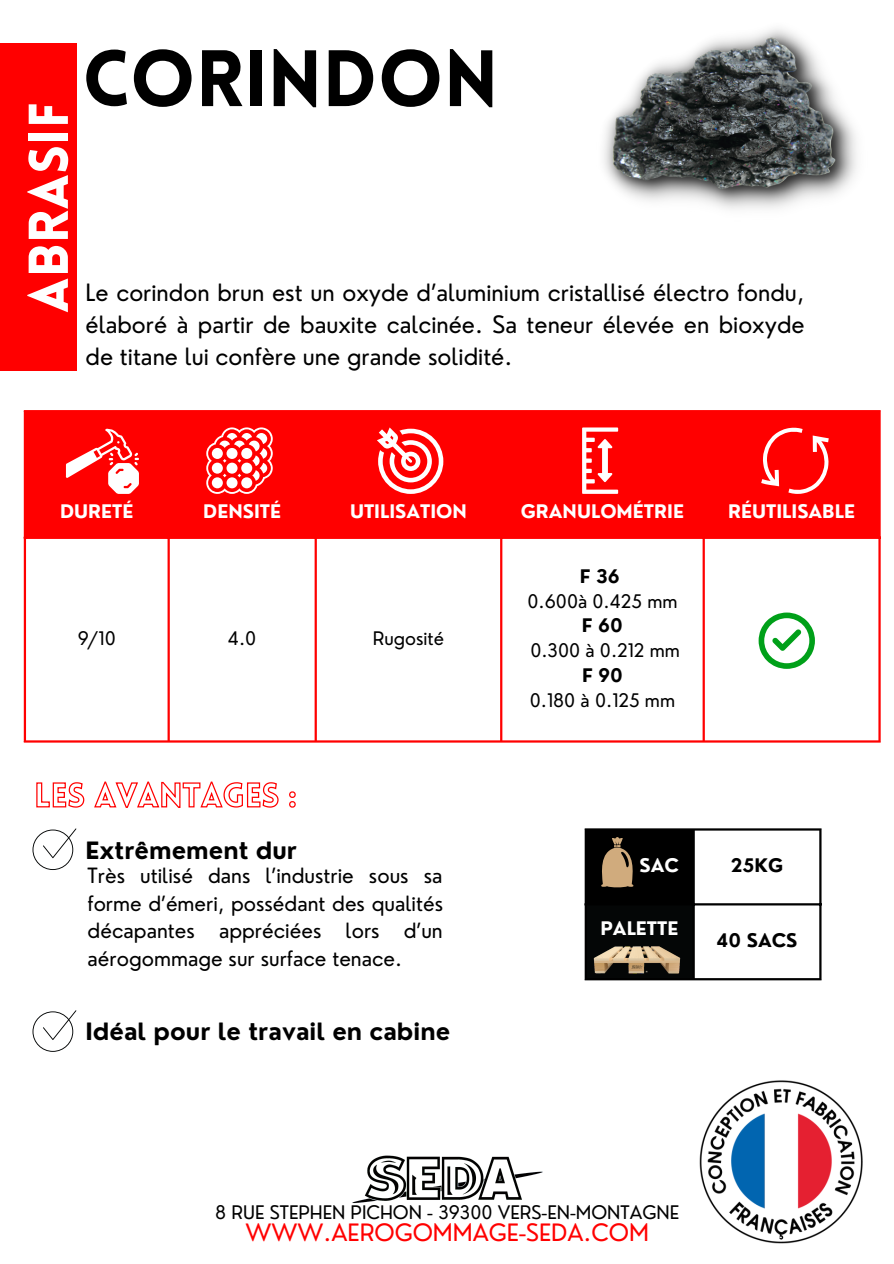
<style>
.page{position:relative;width:894px;height:1264px;background:#fff}
.page>*{position:absolute;margin:0;border:0;box-sizing:border-box;transform-origin:0 0}
.t1{font:900 78.15px "Lovelo";color:#000}
.t2{font:900 54.75px "Lovelo";color:#fff}
.t3{font:23.4px "Nourd";color:#f00}
.t4{font:23.25px/32px "Nourd";color:#000;text-align:justify}
.t5{font:700 23.25px "Nourd";color:#000}
.t6{font:20.55px/27.8px "Nourd";color:#000;text-align:justify}
.t7{font:18.3px "Nourd";color:#000}
.t8{font:700 18.3px "Nourd";color:#fff}
.t9{font:700 18.3px "Nourd";color:#000}
</style>
<div class="page">
<div style="left:0;top:43px;width:77px;height:328px;background:#f00"></div>
<img style="left:699px;top:1080px;width:164px;height:164px">
<img style="left:352px;top:1155px;width:191px;height:48px">
<img style="left:604px;top:28px;width:253px;height:181px">
<div style="left:26px;top:412px;width:852px;height:124px;background:#f00"></div>
<hr style="left:24px;top:412px;width:2px;height:328px;background:#f00">
<hr style="left:167px;top:412px;width:3px;height:328px;background:#f00">
<hr style="left:314px;top:412px;width:3px;height:328px;background:#f00">
<hr style="left:500px;top:412px;width:2px;height:328px;background:#f00">
<hr style="left:702px;top:412px;width:2px;height:328px;background:#f00">
<hr style="left:878px;top:412px;width:2px;height:328px;background:#f00">
<hr style="left:24px;top:410px;width:856px;height:2px;background:#f00">
<hr style="left:24px;top:536px;width:856px;height:3px;background:#f00">
<hr style="left:24px;top:740px;width:856px;height:2px;background:#f00">
<svg style="left:66px;top:427px;width:73px;height:67px"></svg>
<svg style="left:206px;top:427px;width:67px;height:67px"></svg>
<div style="left:212px;top:448px;width:11px;height:11px;background:#fff;border-radius:50%"></div>
<svg style="left:219px;top:440px;width:11px;height:8px"></svg>
<div style="left:212px;top:477px;width:11px;height:11px;background:#fff;border-radius:50%"></div>
<div style="left:212px;top:462px;width:11px;height:11px;background:#fff;border-radius:50%"></div>
<svg style="left:377px;top:427px;width:66px;height:67px"></svg>
<svg style="left:582px;top:427px;width:36px;height:67px"></svg>
<svg style="left:761px;top:427px;width:67px;height:67px"></svg>
<svg style="left:758px;top:612px;width:56px;height:57px"></svg>
<svg style="left:32px;top:828px;width:44px;height:42px"></svg>
<svg style="left:36px;top:781px;width:260px;height:27px"></svg>
<svg style="left:32px;top:1010px;width:44px;height:41px"></svg>
<div style="left:585px;top:829px;width:108px;height:75px;background:#000"></div>
<div style="left:585px;top:904px;width:108px;height:75px;background:#040606"></div>
<hr style="left:584px;top:830px;width:2px;height:148px;background:#000">
<hr style="left:692px;top:830px;width:2px;height:148px;background:#000">
<hr style="left:819px;top:830px;width:2px;height:148px;background:#000">
<hr style="left:584px;top:828px;width:237px;height:2px;background:#000">
<hr style="left:584px;top:903px;width:237px;height:2px;background:#000">
<hr style="left:584px;top:978px;width:237px;height:2px;background:#000">
<svg style="left:601px;top:837px;width:32px;height:50px"></svg>
<img style="left:584px;top:934px;width:99px;height:47px">
<svg style="left:631px;top:965px;width:11px;height:3px"></svg>
<p class="t2" style="left:27px;top:313px;width:212px;rotate:-90deg">ABRASIF</p>
<p class="t1" style="left:82px;top:47px;width:417px">CORINDON</p>
<p class="t4" style="left:85px;top:276px;width:720px">Le corindon brun est un oxyde d’aluminium cristallisé électro fondu, élaboré à partir de bauxite calcinée. Sa teneur élevée en bioxyde de titane lui confère une grande solidité.</p>
<p class="t8" style="left:60px;top:499px;width:75px">DURETÉ</p>
<p class="t8" style="left:203px;top:499px;width:79px">DENSITÉ</p>
<p class="t8" style="left:350px;top:499px;width:118px">UTILISATION</p>
<p class="t8" style="left:520px;top:499px;width:165px">GRANULOMÉTRIE</p>
<p class="t8" style="left:728px;top:499px;width:128px">RÉUTILISABLE</p>
<p class="t7" style="left:78px;top:626px;width:39px">9/10</p>
<p class="t7" style="left:228px;top:626px;width:30px">4.0</p>
<p class="t7" style="left:372px;top:626px;width:73px">Rugosité</p>
<p class="t5" style="left:85px;top:835px;width:213px">Extrêmement dur</p>
<p class="t6" style="left:88px;top:861px;width:357px">Très utilisé dans l’industrie sous sa forme d’émeri, possédant des qualités décapantes appréciées lors d’un aérogommage sur surface tenace.</p>
<p class="t5" style="left:85px;top:1017px;width:366px">Idéal pour le travail en cabine</p>
<p class="t9" style="left:579px;top:564px;width:42px">F 36</p>
<p class="t7" style="left:527px;top:589px;width:151px">0.600à 0.425 mm</p>
<p class="t9" style="left:581px;top:614px;width:43px">F 60</p>
<p class="t7" style="left:530px;top:639px;width:151px">0.300 à 0.212 mm</p>
<p class="t9" style="left:582px;top:663px;width:42px">F 90</p>
<p class="t7" style="left:529px;top:688px;width:147px">0.180 à 0.125 mm</p>
<p class="t8" style="left:639px;top:854px;width:41px">SAC</p>
<p class="t9" style="left:730px;top:854px;width:54px">25KG</p>
<p class="t8" style="left:600px;top:916px;width:79px">PALETTE</p>
<p class="t9" style="left:716px;top:928px;width:82px">40 SACS</p>
<p class="t7" style="left:215px;top:1200px;width:465px">8 RUE STEPHEN PICHON - 39300 VERS-EN-MONTAGNE</p>
<p class="t3" style="left:245px;top:1217px;width:405px">WWW.AEROGOMMAGE-SEDA.COM</p>
</div>
